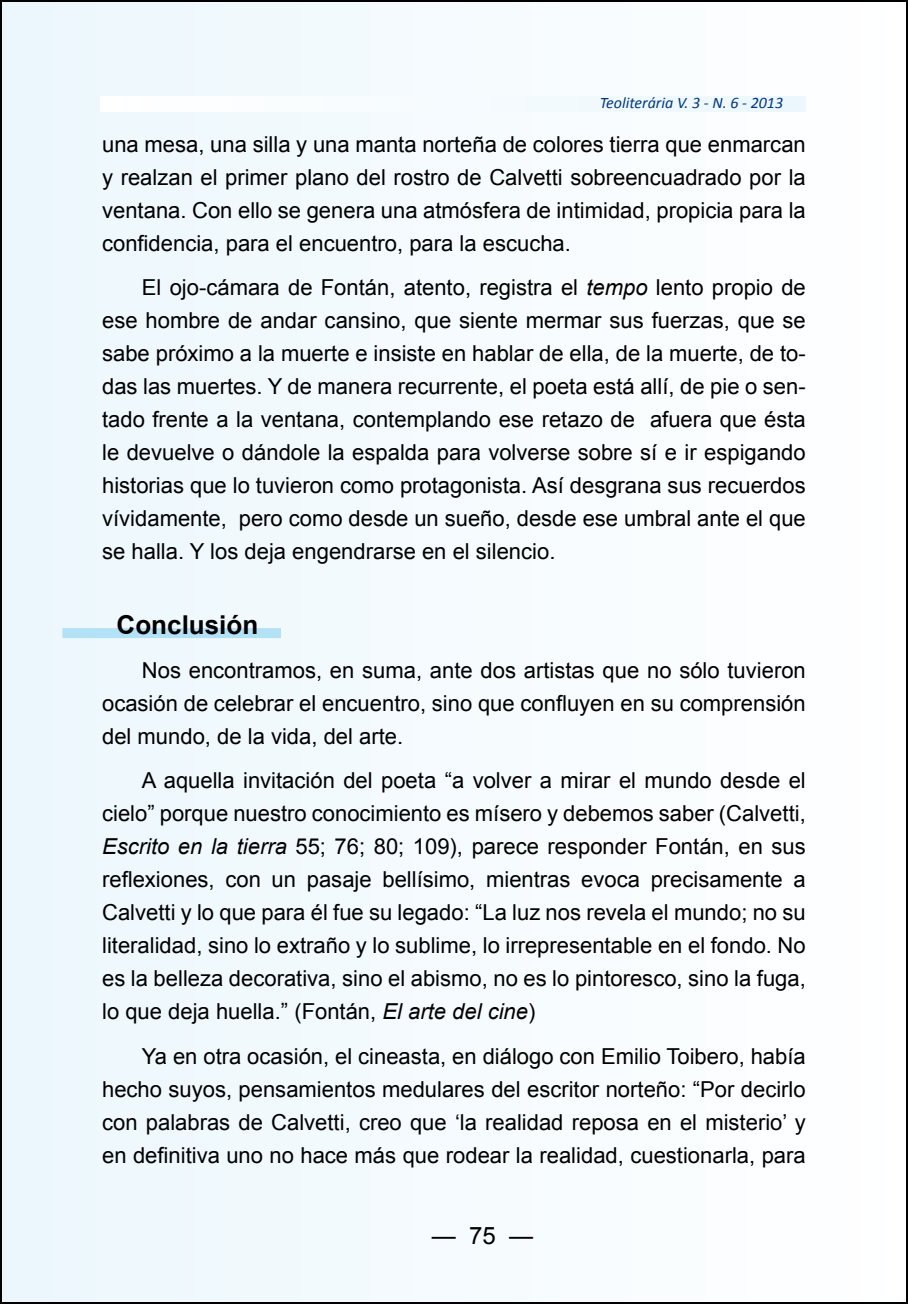
<style>
.page{position:relative;width:908px;height:1304px;background:#fff}
.page>*{position:absolute;margin:0;border:0;box-sizing:border-box;transform-origin:0 0}
.t1{font:700 26px "Arial";color:#000}
.t2{font:24px "Arial";color:#000}
.t3{font:22px/33px "Arial";color:#000;text-align:justify}
.t4{font:italic 16px "Calibri";color:#003882}
.s1{font-style:italic}
</style>
<div class="page">
<div style="left:1px;top:1px;width:905px;height:1302px;background:#f5fbfe"></div>
<div style="left:62px;top:628px;width:219px;height:10px;background:#b3e2f6"></div>
<p class="t4" style="left:599px;top:93px;width:185px">Teoliterária V. 3 - N. 6 - 2013</p>
<p class="t3" style="left:102px;top:128px;width:705px">una mesa, una silla y una manta norteña de colores tierra que enmarcan y realzan el primer plano del rostro de Calvetti sobreencuadrado por la ventana. Con ello se genera una atmósfera de intimidad, propicia para la confidencia, para el encuentro, para la escucha.</p>
<p class="t3" style="left:102px;top:271px;width:705px;text-indent:40px">El ojo-cámara de Fontán, atento, registra el <span class="s1">tempo</span> lento propio de ese hombre de andar cansino, que siente mermar sus fuerzas, que se sabe próximo a la muerte e insiste en hablar de ella, de la muerte, de to&shy;das las muertes. Y de manera recurrente, el poeta está allí, de pie o sen&shy;tado frente a la ventana, contemplando ese retazo de afuera que ésta le devuelve o dándole la espalda para volverse sobre sí e ir espigando historias que lo tuvieron como protagonista. Así desgrana sus recuerdos vívidamente, pero como desde un sueño, desde ese umbral ante el que se halla. Y los deja engendrarse en el silencio.</p>
<p class="t1" style="left:117px;top:607px;width:143px">Conclusión</p>
<p class="t3" style="left:102px;top:654px;width:705px;text-indent:40px">Nos encontramos, en suma, ante dos artistas que no sólo tuvieron ocasión de celebrar el encuentro, sino que confluyen en su comprensión del mundo, de la vida, del arte.</p>
<p class="t3" style="left:102px;top:764px;width:705px;text-indent:40px">A aquella invitación del poeta “a volver a mirar el mundo desde el cielo” porque nuestro conocimiento es mísero y debemos saber (Calvetti, <span class="s1">Escrito en la tierra</span> 55; 76; 80; 109), parece responder Fontán, en sus reflexiones, con un pasaje bellísimo, mientras evoca precisamente a Calvetti y lo que para él fue su legado: “La luz nos revela el mundo; no su literalidad, sino lo extraño y lo sublime, lo irrepresentable en el fondo. No es la belleza decorativa, sino el abismo, no es lo pintoresco, sino la fuga, lo que deja huella.” (Fontán, <span class="s1">El arte del cine</span>)</p>
<p class="t3" style="left:102px;top:1040px;width:704px;text-indent:40px">Ya en otra ocasión, el cineasta, en diálogo con Emilio Toibero, había hecho suyos, pensamientos medulares del escritor norteño: “Por decirlo con palabras de Calvetti, creo que ‘la realidad reposa en el misterio’ y en definitiva uno no hace más que rodear la realidad, cuestionarla, para</p>
<p class="t2" style="left:431px;top:1219px;width:103px">— 75 —</p>
</div>
